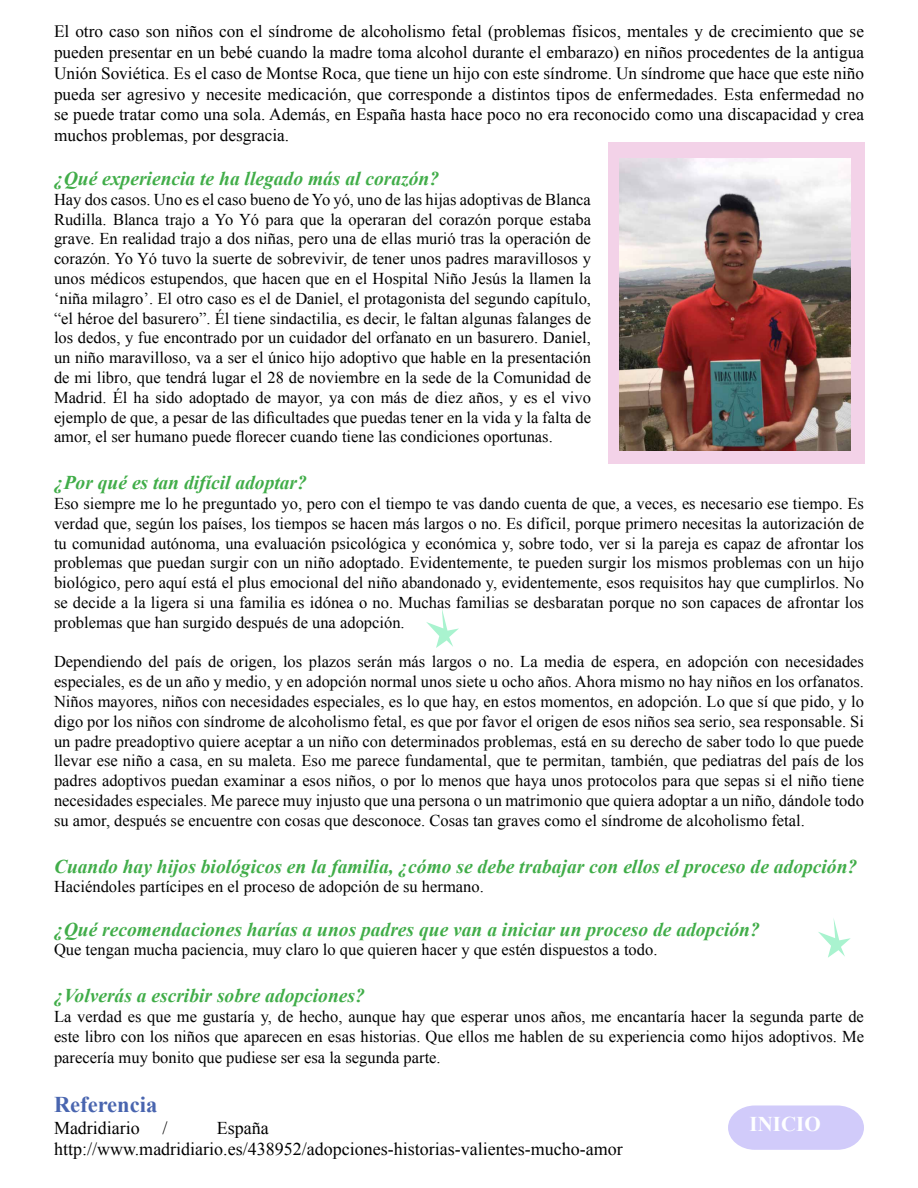
<style>
.page{position:relative;width:918px;height:1188px;background:#fff}
.page>*{position:absolute;margin:0;border:0;box-sizing:border-box;transform-origin:0 0}
.t1{font:700 22.5px "Times New Roman";color:#4965af}
.t2{font:700 21px "Times New Roman";color:#feffff}
.t3{font:italic 700 19.5px "Times New Roman";color:#41ad49}
.t4{font:18px/21.6px "Times New Roman";color:#000}
.t5{font:17.25px/20.7px "Times New Roman";color:#000;text-align:justify}
.t6{font:16.5px/19.8px "Times New Roman";color:#000;text-align:justify}
</style>
<div class="page">
<svg style="left:728px;top:1105px;width:136px;height:45px"></svg>
<svg style="left:426px;top:609px;width:33px;height:39px"></svg>
<svg style="left:818px;top:918px;width:33px;height:40px"></svg>
<div style="left:608px;top:143px;width:257px;height:321px;background:#f3d2e8"></div>
<img style="left:619px;top:158px;width:232px;height:292px">
<p class="t5" style="left:54px;top:21px;width:812px">El otro caso son niños con el síndrome de alcoholismo fetal (problemas físicos, mentales y de crecimiento que se pueden presentar en un bebé cuando la madre toma alcohol durante el embarazo) en niños procedentes de la antigua Unión Soviética. Es el caso de Montse Roca, que tiene un hijo con este síndrome. Un síndrome que hace que este niño pueda ser agresivo y necesite medicación, que corresponde a distintos tipos de enfermedades. Esta enfermedad no se puede tratar como una sola. Además, en España hasta hace poco no era reconocido como una discapacidad y crea muchos problemas, por desgracia.</p>
<p class="t3" style="left:54px;top:165px;width:387px">¿Qué experiencia te ha llegado más al corazón?</p>
<p class="t6" style="left:54px;top:189px;width:539px">Hay dos casos. Uno es el caso bueno de Yo yó, uno de las hijas adoptivas de Blanca Rudilla. Blanca trajo a Yo Yó para que la operaran del corazón porque estaba grave. En realidad trajo a dos niñas, pero una de ellas murió tras la operación de corazón. Yo Yó tuvo la suerte de sobrevivir, de tener unos padres maravillosos y unos médicos estupendos, que hacen que en el Hospital Niño Jesús la llamen la ‘niña milagro’. El otro caso es el de Daniel, el protagonista del segundo capítulo, “el héroe del basurero”. Él tiene sindactilia, es decir, le faltan algunas falanges de los dedos, y fue encontrado por un cuidador del orfanato en un basurero. Daniel, un niño maravilloso, va a ser el único hijo adoptivo que hable en la presentación de mi libro, que tendrá lugar el 28 de noviembre en la sede de la Comunidad de Madrid. Él ha sido adoptado de mayor, ya con más de diez años, y es el vivo ejemplo de que, a pesar de las dificultades que puedas tener en la vida y la falta de amor, el ser humano puede florecer cuando tiene las condiciones oportunas.</p>
<p class="t3" style="left:54px;top:469px;width:254px">¿Por qué es tan difícil adoptar?</p>
<p class="t6" style="left:54px;top:493px;width:812px">Eso siempre me lo he preguntado yo, pero con el tiempo te vas dando cuenta de que, a veces, es necesario ese tiempo. Es verdad que, según los países, los tiempos se hacen más largos o no. Es difícil, porque primero necesitas la autorización de tu comunidad autónoma, una evaluación psicológica y económica y, sobre todo, ver si la pareja es capaz de afrontar los problemas que puedan surgir con un niño adoptado. Evidentemente, te pueden surgir los mismos problemas con un hijo biológico, pero aquí está el plus emocional del niño abandonado y, evidentemente, esos requisitos hay que cumplirlos. No se decide a la ligera si una familia es idónea o no. Muchas familias se desbaratan porque no son capaces de afrontar los problemas que han surgido después de una adopción.</p>
<p class="t6" style="left:54px;top:652px;width:812px">Dependiendo del país de origen, los plazos serán más largos o no. La media de espera, en adopción con necesidades especiales, es de un año y medio, y en adopción normal unos siete u ocho años. Ahora mismo no hay niños en los orfanatos.<br>Niños mayores, niños con necesidades especiales, es lo que hay, en estos momentos, en adopción. Lo que sí que pido, y lo digo por los niños con síndrome de alcoholismo fetal, es que por favor el origen de esos niños sea serio, sea responsable. Si un padre preadoptivo quiere aceptar a un niño con determinados problemas, está en su derecho de saber todo lo que puede llevar ese niño a casa, en su maleta. Eso me parece fundamental, que te permitan, también, que pediatras del país de los padres adoptivos puedan examinar a esos niños, o por lo menos que haya unos protocolos para que sepas si el niño tiene necesidades especiales. Me parece muy injusto que una persona o un matrimonio que quiera adoptar a un niño, dándole todo su amor, después se encuentre con cosas que desconoce. Cosas tan graves como el síndrome de alcoholismo fetal.</p>
<p class="t3" style="left:54px;top:853px;width:805px">Cuando hay hijos biológicos en la familia, ¿cómo se debe trabajar con ellos el proceso de adopción?</p>
<p class="t6" style="left:54px;top:877px;width:431px">Haciéndoles partícipes en el proceso de adopción de su hermano.</p>
<p class="t3" style="left:54px;top:916px;width:707px">¿Qué recomendaciones harías a unos padres que van a iniciar un proceso de adopción?</p>
<p class="t6" style="left:54px;top:940px;width:605px">Que tengan mucha paciencia, muy claro lo que quieren hacer y que estén dispuestos a todo.</p>
<p class="t3" style="left:54px;top:982px;width:312px">¿Volverás a escribir sobre adopciones?</p>
<p class="t6" style="left:54px;top:1006px;width:811px">La verdad es que me gustaría y, de hecho, aunque hay que esperar unos años, me encantaría hacer la segunda parte de este libro con los niños que aparecen en esas historias. Que ellos me hablen de su experiencia como hijos adoptivos. Me</p>
<p class="t6" style="left:54px;top:1048px;width:388px">parecería muy bonito que pudiese ser esa la segunda parte.</p>
<h1 class="t1" style="left:54px;top:1089px;width:105px">Referencia</h1>
<p class="t4" style="left:54px;top:1117px;width:87px">Madridiario</p>
<p class="t4" style="left:162px;top:1117px;width:7px">/</p>
<p class="t4" style="left:54px;top:1117px;width:570px;text-indent:163px">España http://www.madridiario.es/438952/adopciones-historias-valientes-mucho-amor</p>
<p class="t2" style="left:750px;top:1109px;width:73px">INICIO</p>
</div>
